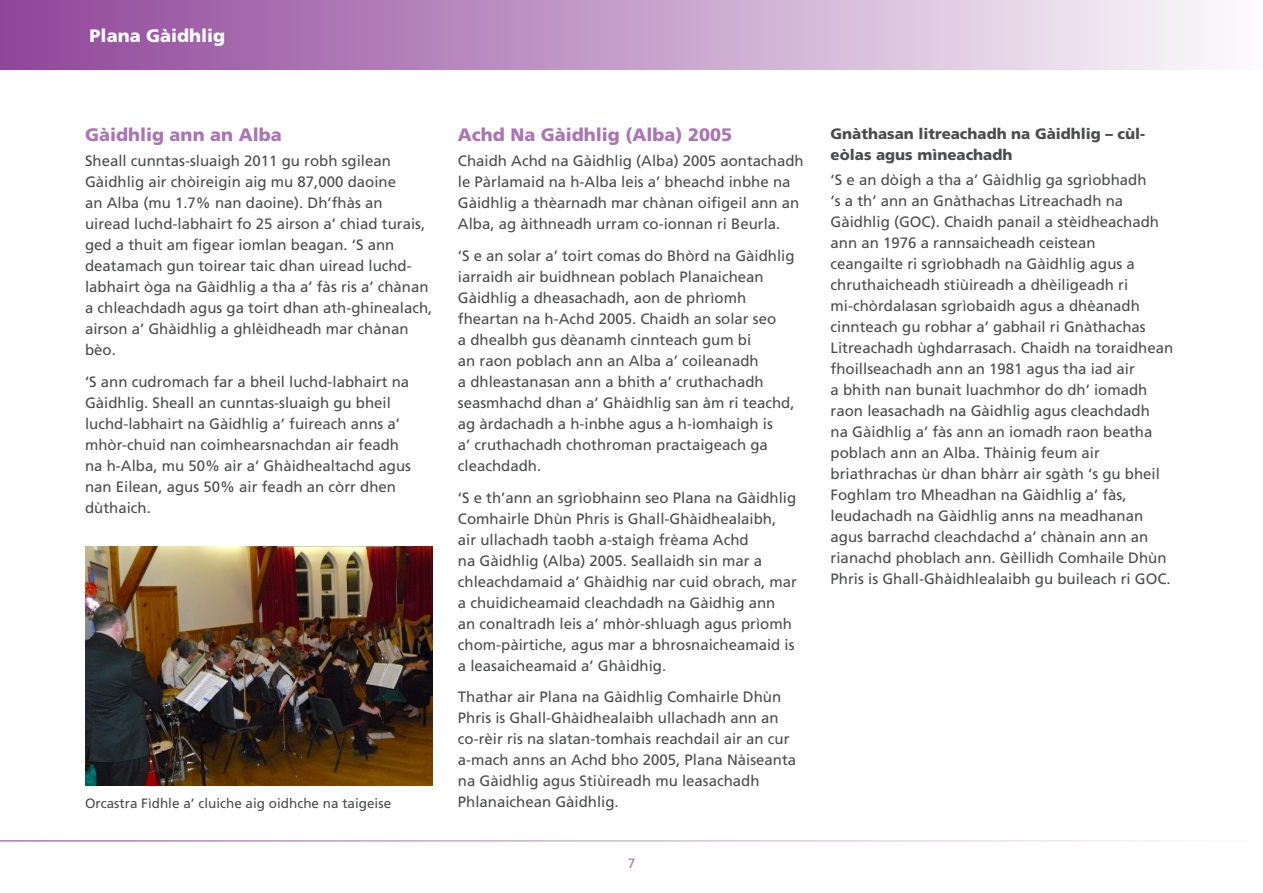
<style>
.page{position:relative;width:1263px;height:893px;background:#fff}
.page>*{position:absolute;margin:0;border:0;box-sizing:border-box;transform-origin:0 0}
.Heading{font:900 18px "Frutiger LT Pro";color:#a975b2}
.t1{font:900 18px "Frutiger LT Pro";color:#fff}
.Body_Text{font:15px/21px "Frutiger LT Pro";color:#4b4c4d}
.Sub_Heading{font:900 15px/21px "Frutiger LT Pro";color:#4b4c4d}
.Body_Text-2{font:13.5px "Frutiger LT Pro";color:#4b4c4d}
.t2{font:13.5px "Frutiger LT Pro";color:#a975b2}
</style>
<div class="page">
<div style="left:0;top:0;width:1263px;height:69px;background:linear-gradient(to right,#8f4599,#fdfbfd)"></div>
<hr style="left:0;top:840px;width:1263px;height:1px;background:#8f4499">
<img style="left:85px;top:547px;width:347px;height:238px">
<p class="t1" style="left:90px;top:25px;width:137px">Plana Gàidhlig</p>
<h1 class="Heading" style="left:85px;top:124px;width:198px">Gàidhlig ann an Alba</h1>
<p class="Body_Text" style="left:85px;top:151px;width:349px">Sheall cunntas-sluaigh 2011 gu robh sgilean Gàidhlig air chòireigin aig mu 87,000 daoine<br>an Alba (mu 1.7% nan daoine). Dh’fhàs an<br>uiread luchd-labhairt fo 25 airson a’ chiad turais, ged a thuit am figear iomlan beagan. ‘S ann deatamach gun toirear taic dhan uiread luchd&shy;labhairt òga na Gàidhlig a tha a’ fàs ris a’ chànan a chleachdadh agus ga toirt dhan ath-ghinealach, airson a’ Ghàidhlig a ghlèidheadh mar chànan bèo.</p>
<p class="Body_Text" style="left:85px;top:371px;width:327px">‘S ann cudromach far a bheil luchd-labhairt na Gàidhlig. Sheall an cunntas-sluaigh gu bheil luchd-labhairt na Gàidhlig a’ fuireach anns a’ mhòr-chuid nan coimhearsnachdan air feadh na h-Alba, mu 50% air a’ Ghàidhealtachd agus nan Eilean, agus 50% air feadh an còrr dhen dùthaich.</p>
<p class="Body_Text-2" style="left:85px;top:795px;width:308px">Orcastra Fìdhle a’ cluiche aig oidhche na taigeise</p>
<h1 class="Heading" style="left:458px;top:124px;width:276px">Achd Na Gàidhlig (Alba) 2005</h1>
<p class="Body_Text" style="left:458px;top:151px;width:347px">Chaidh Achd na Gàidhlig (Alba) 2005 aontachadh le Pàrlamaid na h-Alba leis a’ bheachd inbhe na Gàidhlig a thèarnadh mar chànan oifigeil ann an Alba, ag àithneadh urram co-ionnan ri Beurla.</p>
<p class="Body_Text" style="left:458px;top:245px;width:338px">‘S e an solar a’ toirt comas do Bhòrd na Gàidhlig iarraidh air buidhnean poblach Planaichean Gàidhlig a dheasachadh, aon de phrìomh fheartan na h-Achd 2005. Chaidh an solar seo<br>a dhealbh gus dèanamh cinnteach gum bi<br>an raon poblach ann an Alba a’ coileanadh<br>a dhleastanasan ann a bhith a’ cruthachadh seasmhachd dhan a’ Ghàidhlig san àm ri teachd, ag àrdachadh a h-inbhe agus a h-ìomhaigh is<br>a’ cruthachadh chothroman practaigeach ga cleachdadh.</p>
<p class="Body_Text" style="left:458px;top:487px;width:341px">‘S e th’ann an sgrìobhainn seo Plana na Gàidhlig Comhairle Dhùn Phris is Ghall-Ghàidhealaibh, air ullachadh taobh a-staigh frèama Achd<br>na Gàidhlig (Alba) 2005. Seallaidh sin mar a chleachdamaid a’ Ghàidhig nar cuid obrach, mar a chuidicheamaid cleachdadh na Gàidhig ann<br>an conaltradh leis a’ mhòr-shluagh agus prìomh chom-pàirtiche, agus mar a bhrosnaicheamaid is a leasaicheamaid a’ Ghàidhig.</p>
<p class="Body_Text" style="left:458px;top:687px;width:340px">Thathar air Plana na Gàidhlig Comhairle Dhùn Phris is Ghall-Ghàidhealaibh ullachadh ann an co-rèir ris na slatan-tomhais reachdail air an cur a-mach anns an Achd bho 2005, Plana Nàiseanta na Gàidhlig agus Stiùireadh mu leasachadh Phlanaichean Gàidhlig.</p>
<p class="t2" style="left:628px;top:855px;width:9px">7</p>
<h2 class="Sub_Heading" style="left:831px;top:123px;width:316px">Gnàthasan litreachadh na Gàidhlig – cùl&shy;eòlas agus mìneachadh</h2>
<p class="Body_Text" style="left:831px;top:169px;width:344px">‘S e an dòigh a tha a’ Gàidhlig ga sgrìobhadh<br>‘s a th’ ann an Gnàthachas Litreachadh na Gàidhlig (GOC). Chaidh panail a stèidheachadh ann an 1976 a rannsaicheadh ceistean<br>ceangailte ri sgrìobhadh na Gàidhlig agus a chruthaicheadh stiùireadh a dhèiligeadh ri mi-chòrdalasan sgrìobaidh agus a dhèanadh cinnteach gu robhar a’ gabhail ri Gnàthachas Litreachadh ùghdarrasach. Chaidh na toraidhean fhoillseachadh ann an 1981 agus tha iad air<br>a bhith nan bunait luachmhor do dh’ iomadh raon leasachadh na Gàidhlig agus cleachdadh<br>na Gàidhlig a’ fàs ann an iomadh raon beatha poblach ann an Alba. Thàinig feum air briathrachas ùr dhan bhàrr air sgàth ‘s gu bheil Foghlam tro Mheadhan na Gàidhlig a’ fàs, leudachadh na Gàidhlig anns na meadhanan agus barrachd cleachdachd a’ chànain ann an rianachd phoblach ann. Gèillidh Comhaile Dhùn Phris is Ghall-Ghàidhlealaibh gu buileach ri GOC.</p>
</div>
